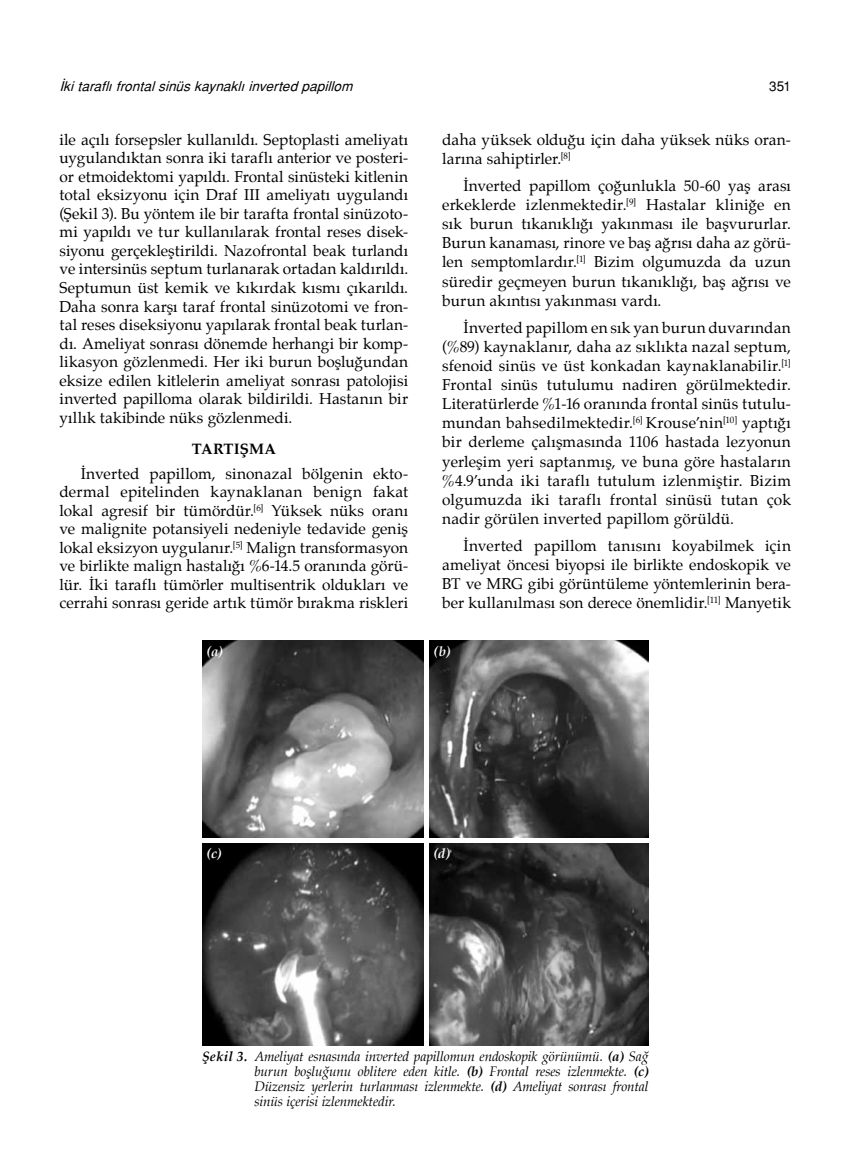
<style>
.page{position:relative;width:859px;height:1170px;background:#fff}
.page>*{position:absolute;margin:0;border:0;box-sizing:border-box;transform-origin:0 0}
.t1{font:15.45px/18.6px "Palatino";letter-spacing:.01em;color:#000;text-align:justify}
.t2{font:700 15px "Palatino";letter-spacing:.01em;color:#000}
.t3{font:italic 13.5px/15px "Palatino";letter-spacing:-.01em;color:#000;text-align:justify}
.t4{font:italic 13.5px "Helvetica Normal Tr";color:#000}
.t5{font:italic 700 13.5px "Palatino";color:#fff}
.t6{font:13.5px "Helvetica Normal Tr";color:#000}
.s1{font-weight:700}
</style>
<div class="page">
<img style="left:202px;top:640px;width:446px;height:405px">
<div style="left:424px;top:639px;width:5px;height:407px;background:#fff"></div>
<div style="left:201px;top:837px;width:448px;height:5px;background:#fff"></div>
<p class="t4" style="left:60px;top:78px;width:299px">İkitaraflıfrontalsinüskaynaklıinvertedpapillom</p>
<p class="t6" style="left:769px;top:78px;width:23px">351</p>
<p class="t1" style="left:60px;top:131px;width:350px">ile açılı forsepsler kullanıldı. Septoplasti ameliyatı uygulandıktan sonra iki taraflı anterior ve posteri&shy;or etmoidektomi yapıldı. Frontal sinüsteki kitlenin total eksizyonu için Draf III ameliyatı uygulandı (Şekil 3). Bu yöntem ile bir tarafta frontal sinüzoto&shy;mi yapıldı ve tur kullanılarak frontal reses disek&shy;siyonu gerçekleştirildi. Nazofrontal beak turlandı ve intersinüs septum turlanarak ortadan kaldırıldı.<br>Septumun üst kemik ve kıkırdak kısmı çıkarıldı.<br>Daha sonra karşı taraf frontal sinüzotomi ve fron&shy;tal reses diseksiyonu yapılarak frontal beak turlan&shy;dı. Ameliyat sonrası dönemde herhangi bir komp&shy;likasyon gözlenmedi. Her iki burun boşluğundan eksize edilen kitlelerin ameliyat sonrası patolojisi inverted papilloma olarak bildirildi. Hastanın bir yıllık takibinde nüks gözlenmedi.</p>
<p class="t2" style="left:192px;top:439px;width:86px">TARTIŞMA</p>
<p class="t1" style="left:60px;top:465px;width:350px;text-indent:21px">İnverted papillom, sinonazal bölgenin ekto&shy;dermal epitelinden kaynaklanan benign fakat lokal agresif bir tümördür.<sup>[6]</sup> Yüksek nüks oranı ve malignite potansiyeli nedeniyle tedavide geniş lokal eksizyon uygulanır.<sup>[5]</sup> Malign transformasyon ve birlikte malign hastalığı %6-14.5 oranında görü&shy;lür. İki taraflı tümörler multisentrik oldukları ve cerrahi sonrası geride artık tümör bırakma riskleri</p>
<p class="t1" style="left:442px;top:131px;width:350px;line-height:19px">daha yüksek olduğu için daha yüksek nüks oran&shy;larına sahiptirler.<sup>[8]</sup></p>
<p class="t1" style="left:442px;top:178px;width:350px;line-height:19px;text-indent:21px">İnverted papillom çoğunlukla 50-60 yaş arası erkeklerde izlenmektedir.<sup>[9]</sup> Hastalar kliniğe en sık burun tıkanıklığı yakınması ile başvururlar.<br>Burun kanaması, rinore ve baş ağrısı daha az görü&shy;len semptomlardır.<sup>[1]</sup> Bizim olgumuzda da uzun süredir geçmeyen burun tıkanıklığı, baş ağrısı ve burun akıntısı yakınması vardı.</p>
<p class="t1" style="left:442px;top:319px;width:350px;line-height:19px;text-indent:21px">İnverted papillom en sık yan burun duvarından (%89) kaynaklanır, daha az sıklıkta nazal septum, sfenoid sinüs ve üst konkadan kaynaklanabilir.<sup>[1] </sup>Frontal sinüs tutulumu nadiren görülmektedir.<br>Literatürlerde %1-16 oranında frontal sinüs tutulu&shy;mundan bahsedilmektedir.<sup>[6]</sup> Krouse’nin<sup>[10]</sup> yaptığı bir derleme çalışmasında 1106 hastada lezyonun yerleşim yeri saptanmış, ve buna göre hastaların %4.9’unda iki taraflı tutulum izlenmiştir. Bizim olgumuzda iki taraflı frontal sinüsü tutan çok nadir görülen inverted papillom görüldü.</p>
<p class="t1" style="left:442px;top:537px;width:350px;line-height:19px;text-indent:21px">İnverted papillom tanısını koyabilmek için ameliyat öncesi biyopsi ile birlikte endoskopik ve BT ve MRG gibi görüntüleme yöntemlerinin bera&shy;ber kullanılması son derece önemlidir.<sup>[11]</sup> Manyetik</p>
<p class="t5" style="left:207px;top:643px;width:18px">(a)</p>
<p class="t5" style="left:207px;top:845px;width:16px">(c)</p>
<p class="t5" style="left:434px;top:643px;width:18px">(b)</p>
<p class="t5" style="left:434px;top:845px;width:18px">(d)</p>
<p class="t3" style="left:254px;top:1050px;width:396px;text-indent:-52px"><span class="s1">Şekil 3.</span> Ameliyat esnasında inverted papillomun endoskopik görünümü. <span class="s1">(a)</span> Sağ burun boşluğunu oblitere eden kitle. <span class="s1">(b)</span> Frontal reses izlenmekte. <span class="s1">(c)<br></span>Düzensiz yerlerin turlanması izlenmekte. <span class="s1">(d)</span> Ameliyat sonrası frontal sinüs içerisi izlenmektedir.</p>
</div>
